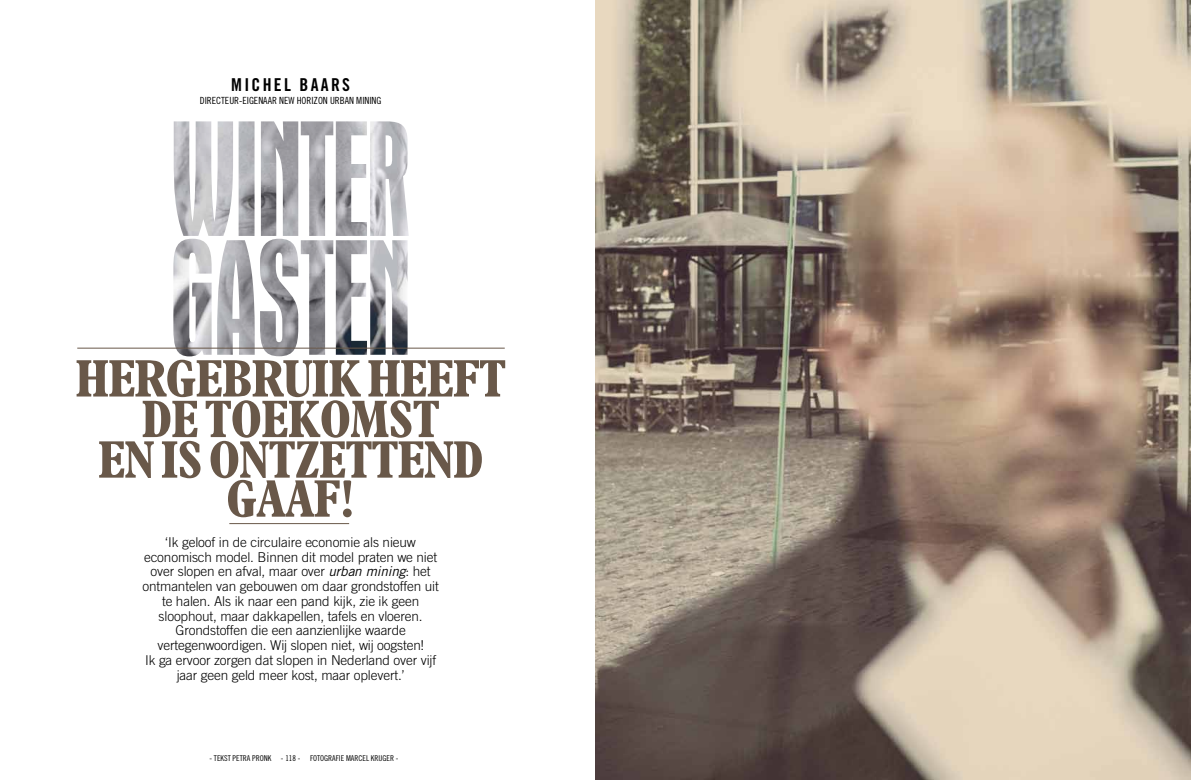
<style>
.page{position:relative;width:1191px;height:780px;background:#fff}
.page>*{position:absolute;margin:0;border:0;box-sizing:border-box;transform-origin:0 0}
.t1{font:700 condensed 53px/40px "M Plantin";letter-spacing:-.02em;color:#695849;text-align:center}
.t2{font:17.7px "Trade Gothic Bold Cond Twenty";letter-spacing:.13em;color:#000}
.t3{font:300 13.5px/14.7px "Trade Gothic";letter-spacing:-.01em;color:#000;text-align:center}
.t4{font:9.8px "Trade Gothic Cond Eighteen";color:#000}
.t5{font:8px "Trade Gothic Cond Eighteen";color:#000}
.s1{font-weight:400;font-style:italic}
</style>
<div class="page">
<svg style="left:118px;top:121px;width:345px;height:236px"></svg>
<svg style="left:232px;top:259px;width:7px;height:60px"></svg>
<img style="left:595px;top:0;width:596px;height:780px">
<hr style="left:229px;top:523px;width:120px;height:1px;background:#695849">
<hr style="left:77px;top:348px;width:428px;height:1px;background:#695849">
<h2 class="t2" style="left:231px;top:73px;width:120px">MICHEL BAARS</h2>
<p class="t4" style="left:200px;top:94px;width:10px">DIRECTE</p>
<p class="t4" style="left:229px;top:94px;width:153px">UR-EIGENAAR NEW HORIZON URBAN MINING</p>
<h1 class="t1" style="left:75px;top:358px;width:432px">HERGEBRUIK HEEFT<br>DE TOEKOMST<br>EN IS ONTZETTEND<br>GAAF!</h1>
<p class="t3" style="left:142px;top:534px;width:298px">‘Ik geloof in de circulaire economie als nieuw economisch model. Binnen dit model praten we niet over slopen en afval, maar over <span class="s1">urban mining</span>: het ontmantelen van gebouwen om daar grondstoffen uit te halen. Als ik naar een pand kijk, zie ik geen sloophout, maar dakkapellen, tafels en vloeren.<br>Grondstoffen die een aanzienlijke waarde vertegenwoordigen. Wij slopen niet, wij oogsten!<br>Ik ga ervoor zorgen dat slopen in Nederland over vijf jaar geen geld meer kost, maar oplevert.’</p>
<p class="t5" style="left:209px;top:753px;width:32px">- TEKST PETRA</p>
<p class="t5" style="left:252px;top:753px;width:20px">PRONK</p>
<p class="t5" style="left:281px;top:753px;width:119px">- 118 - FOTOGRAFIE MARCEL KRIJGER -</p>
</div>
